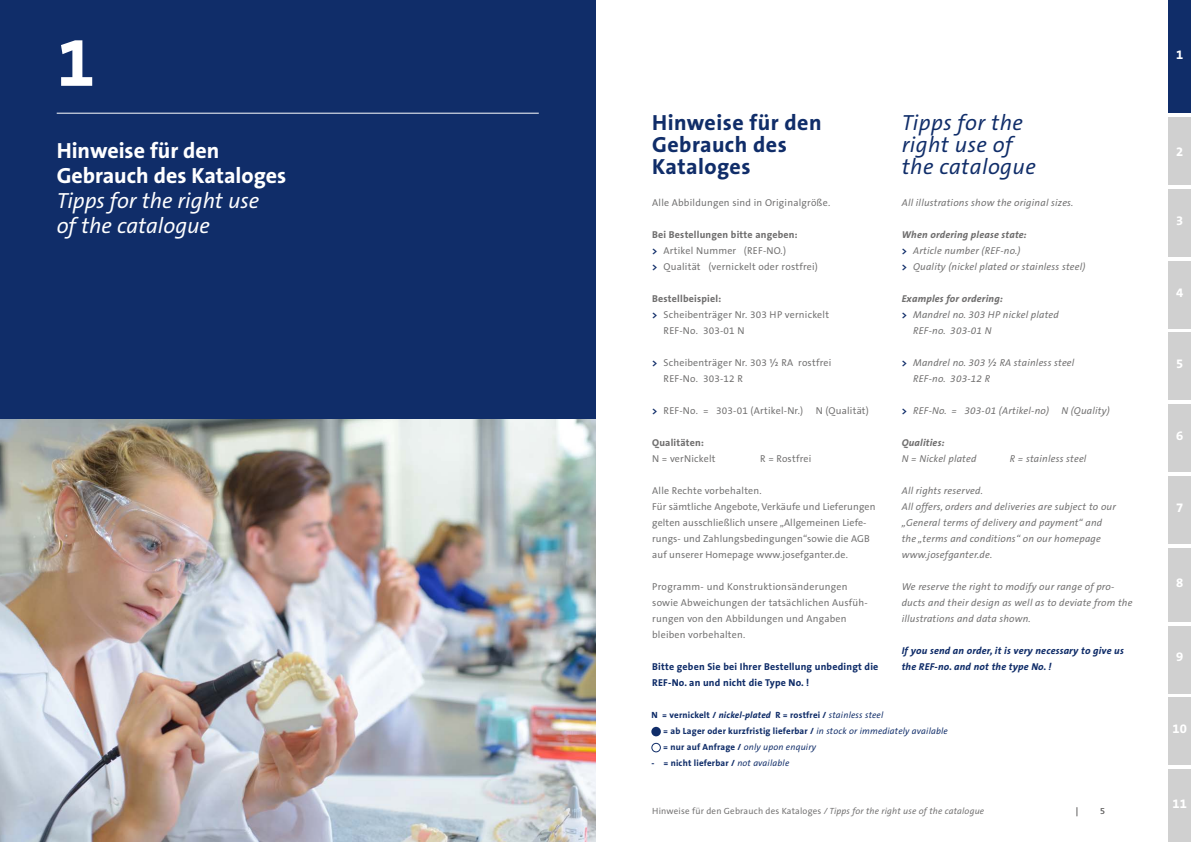
<style>
.page{position:relative;width:1191px;height:842px;background:#fff}
.page>*{position:absolute;margin:0;border:0;box-sizing:border-box;transform-origin:0 0}
.t1{font:700 70px "The Sans Office LF";color:#fff}
.t2{font:700 22px/25px "The Sans Office LF";color:#fff}
.t3{font:700 22px/22px "The Sans Office LF";letter-spacing:.02em;color:#102d69}
.t4{font:italic 22px/25px "The Sans Office LF";color:#fff}
.t5{font:italic 22px/22px "The Sans Office LF";letter-spacing:.02em;color:#102d69}
.t6{font:700 13px "The Sans Office LF";color:#fff}
.t7{font:10px/16px "The Sans Office LF";letter-spacing:.02em;color:#706f6f}
.t8{font:italic 10px/16px "The Sans Office LF";letter-spacing:.02em;color:#706f6f}
.t9{font:700 10px/16px "The Sans Office LF";letter-spacing:.02em;color:#102d69}
.t10{font:italic 700 10px/16px "The Sans Office LF";letter-spacing:.02em;color:#102d69}
.t11{font:italic 700 10px "The Sans Office LF";letter-spacing:.02em;color:#706f6f}
.t12{font:700 10px "The Sans Office LF";letter-spacing:.02em;color:#706f6f}
.t13{font:700 9px/16px "The Sans Office LF";letter-spacing:.02em;color:#102d69}
.t14{font:9px "The Sans Office LF";letter-spacing:.02em;color:#706f6f}
.s1{font-weight:700}
.s2{font-weight:700;color:#102d69}
.s3{font-style:italic}
.s4{font-weight:400;font-style:italic}
.s5{font-weight:700;font-style:normal;color:#102d69}
</style>
<div class="page">
<div style="left:1168px;top:0;width:23px;height:113px;background:#102d69"></div>
<div style="left:1168px;top:118px;width:23px;height:67px;background:#d0d0d0"></div>
<div style="left:1168px;top:189px;width:23px;height:68px;background:#d0d0d0"></div>
<div style="left:1168px;top:261px;width:23px;height:67px;background:#d0d0d0"></div>
<div style="left:1168px;top:333px;width:23px;height:67px;background:#d0d0d0"></div>
<div style="left:1168px;top:404px;width:23px;height:68px;background:#d0d0d0"></div>
<div style="left:1168px;top:626px;width:23px;height:67px;background:#d0d0d0"></div>
<div style="left:1168px;top:476px;width:23px;height:67px;background:#d0d0d0"></div>
<div style="left:1168px;top:697px;width:23px;height:68px;background:#d0d0d0"></div>
<div style="left:1168px;top:548px;width:23px;height:73px;background:#d0d0d0"></div>
<div style="left:1168px;top:769px;width:23px;height:73px;background:#d0d0d0"></div>
<div style="left:0;top:0;width:595px;height:842px;background:#102d69"></div>
<hr style="left:57px;top:113px;width:482px;height:1px;background:#fff">
<div style="left:651px;top:727px;width:10px;height:9px;background:#102d69;border-radius:50%"></div>
<div style="left:651px;top:743px;width:10px;height:9px;border:1px solid #102d69;border-radius:50%"></div>
<img style="left:0;top:420px;width:595px;height:422px">
<h1 class="t1" style="left:57px;top:17px;width:40px">1</h1>
<h2 class="t2" style="left:57px;top:138px;width:231px">Hinweise für den<br>Gebrauch des Kataloges</h2>
<h2 class="t4" style="left:57px;top:188px;width:204px">Tipps for the right use of the catalogue</h2>
<h2 class="t3" style="left:652px;top:111px;width:171px">Hinweise für den<br>Gebrauch des<br>Kataloges</h2>
<p class="t7" style="left:652px;top:194px;width:180px">Alle Abbildungen sind in Originalgröße.</p>
<p class="t7" style="left:652px;top:226px;width:167px"><span class="s1">Bei Bestellungen bitte angeben:<br></span><span class="s2">&gt;</span> Artikel Nummer (REF-NO.)<br><span class="s2">&gt;</span> Qualität (vernickelt oder rostfrei)</p>
<p class="t12" style="left:652px;top:292px;width:70px">Bestellbeispiel:</p>
<p class="t7" style="left:652px;top:306px;width:178px"><span class="s2">&gt;</span> Scheibenträger Nr. 303 HP vernickelt</p>
<p class="t7" style="left:663px;top:322px;width:82px">REF-No. 303-01 N</p>
<p class="t7" style="left:663px;top:354px;width:169px;text-indent:-11px"><span class="s2">&gt;</span> Scheibenträger Nr. 303 ½ RA rostfrei<br>REF-No. 303-12 R</p>
<p class="t7" style="left:652px;top:402px;width:218px"><span class="s2">&gt;</span> REF-No. = 303-01 (Artikel-Nr.) N (Qualität)</p>
<p class="t12" style="left:652px;top:436px;width:53px">Qualitäten:</p>
<p class="t7" style="left:652px;top:450px;width:65px">N = verNickelt</p>
<p class="t7" style="left:760px;top:450px;width:53px">R = Rostfrei</p>
<p class="t7" style="left:652px;top:482px;width:225px">Alle Rechte vorbehalten.<br>Für sämtliche Angebote, Verkäufe und Lieferungen gelten ausschließlich unsere „Allgemeinen Liefe&shy;rungs- und Zahlungsbedingungen“sowie die AGB auf unserer Homepage www.josefganter.de.</p>
<p class="t7" style="left:652px;top:578px;width:217px">Programm- und Konstruktionsänderungen sowie Abweichungen der tatsächlichen Ausfüh&shy;rungen von den Abbildungen und Angaben bleiben vorbehalten.</p>
<p class="t9" style="left:652px;top:658px;width:228px">Bitte geben Sie bei Ihrer Bestellung unbedingt die<br>REF-No. an und nicht die Type No. !</p>
<p class="t13" style="left:663px;top:707px;width:286px;text-indent:-12px">N = vernickelt / <span class="s3">nickel-plated</span> R = rostfrei / <span class="s4">stainless steel<br></span>= ab Lager oder kurzfristig lieferbar / <span class="s4">in stock or immediately available </span>= nur auf Anfrage / <span class="s4">only upon enquiry</span></p>
<p class="t13" style="left:651px;top:755px;width:139px">- = nicht lieferbar / <span class="s4">not available</span></p>
<h2 class="t5" style="left:901px;top:111px;width:136px">Tipps for the right use of the catalogue</h2>
<p class="t8" style="left:901px;top:194px;width:173px">All illustrations show the original sizes.</p>
<p class="t8" style="left:901px;top:226px;width:185px"><span class="s1">When ordering please state:<br></span><span class="s5">&gt;</span> Article number (REF-no.)<br><span class="s5">&gt;</span> Quality (nickel plated or stainless steel)</p>
<p class="t11" style="left:901px;top:292px;width:102px">Examples for ordering:</p>
<p class="t8" style="left:901px;top:306px;width:159px"><span class="s5">&gt;</span> Mandrel no. 303 HP nickel plated</p>
<p class="t8" style="left:913px;top:322px;width:80px">REF-no. 303-01 N</p>
<p class="t8" style="left:913px;top:354px;width:163px;text-indent:-11px"><span class="s5">&gt;</span> Mandrel no. 303 ½ RA stainless steel<br>REF-no. 303-12 R</p>
<p class="t8" style="left:901px;top:402px;width:209px"><span class="s5">&gt;</span> REF-No. = 303-01 (Artikel-no) N (Quality)</p>
<p class="t11" style="left:901px;top:436px;width:44px">Qualities:</p>
<p class="t8" style="left:901px;top:450px;width:76px">N = Nickel plated</p>
<p class="t8" style="left:1009px;top:450px;width:78px">R = stainless steel</p>
<p class="t8" style="left:901px;top:482px;width:216px">All rights reserved.<br>All offers, orders and deliveries are subject to our „General terms of delivery and payment“ and the „terms and conditions“ on our homepage www.josefganter.de.</p>
<p class="t8" style="left:901px;top:578px;width:232px">We reserve the right to modify our range of pro&shy;ducts and their design as well as to deviate from the illustrations and data shown.</p>
<p class="t10" style="left:901px;top:642px;width:223px">If you send an order, it is very necessary to give us the REF-no. and not the type No. !</p>
<p class="t14" style="left:652px;top:805px;width:333px">Hinweise für den Gebrauch des Kataloges <span class="s3">/ Tipps for the right use of the catalogue</span></p>
<p class="t14" style="left:1075px;top:805px;width:4px">|</p>
<p class="t14" style="left:1100px;top:805px;width:6px">5</p>
<h3 class="t6" style="left:1176px;top:46px;width:9px">1</h3>
<h3 class="t6" style="left:1176px;top:143px;width:9px">2</h3>
<h3 class="t6" style="left:1176px;top:212px;width:9px">3</h3>
<h3 class="t6" style="left:1176px;top:284px;width:9px">4</h3>
<h3 class="t6" style="left:1176px;top:356px;width:9px">5</h3>
<h3 class="t6" style="left:1176px;top:427px;width:9px">6</h3>
<h3 class="t6" style="left:1176px;top:499px;width:9px">7</h3>
<h3 class="t6" style="left:1176px;top:574px;width:9px">8</h3>
<h3 class="t6" style="left:1176px;top:649px;width:9px">9</h3>
<h3 class="t6" style="left:1172px;top:720px;width:16px">10</h3>
<h3 class="t6" style="left:1172px;top:795px;width:16px">11</h3>
</div>
